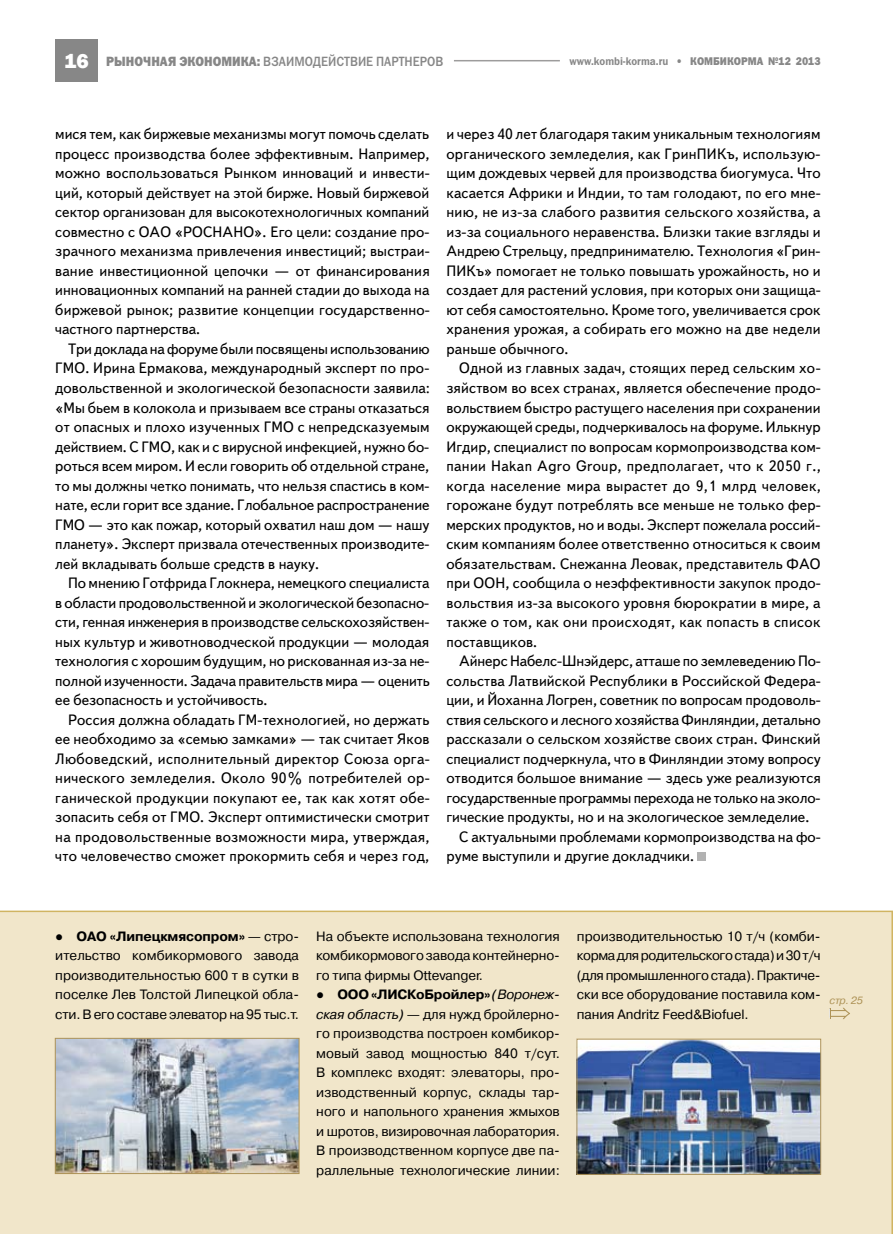
<style>
.page{position:relative;width:893px;height:1234px;background:#fff}
.page>*{position:absolute;margin:0;border:0;box-sizing:border-box;transform-origin:0 0}
.t1{font:15px/19.5px "Text Book C";color:#000;text-align:justify}
.t2{font:13.5px/19.5px "Pragmatica C";letter-spacing:-.01em;color:#000;text-align:justify}
.t3{font:13.5px "Franklin Gothic Medium C";color:#878787;scale:.9 1}
.t4{font:11.25px "Franklin Gothic Demi C";color:#878787;scale:.9 1}
.t5{font:italic 10.5px "Pragmatica C";color:#ae9357}
.s1{font-family:"Franklin Gothic";font-weight:800;font-size:21px;color:#fff}
.s2{font-family:"Franklin Gothic Heavy C"}
.s3{font-family:"Franklin Gothic";font-weight:800;font-style:italic}
.s4{font-weight:700}
.s5{font-style:italic}
</style>
<div class="page">
<div style="left:55px;top:39px;width:43px;height:42px;background:#878787"></div>
<hr style="left:454px;top:60px;width:106px;height:1px;background:#9d9c9c">
<div style="left:0;top:910px;width:893px;height:323px;background:#f1e6ca"></div>
<div style="left:697px;top:852px;width:9px;height:9px;background:#b2b2b2"></div>
<img style="left:57px;top:1039px;width:240px;height:132px">
<div style="left:55px;top:1037px;width:244px;height:136px;border:1px solid #ae9357"></div>
<img style="left:579px;top:1040px;width:240px;height:132px">
<div style="left:577px;top:1038px;width:244px;height:136px;border:1px solid #ae9357"></div>
<svg style="left:829px;top:1007px;width:21px;height:11px"></svg>
<p class="t3" style="left:64px;top:54px;width:422px"><span class="s1">16</span> <span class="s2">РЫНОЧНАЯ ЭКОНОМИКА:</span> ВЗАИМОДЕЙСТВИЕ ПАРТНЕРОВ</p>
<p class="t4" style="left:569px;top:54px;width:281px">www.kombi-korma.ru <span class="s2">• КОМБИКОРМА №12 2013</span></p>
<p class="t1" style="left:55px;top:125px;width:376px">мися тем, как биржевые механизмы могут помочь сделать процесс производства более эффективным. Например, можно воспользоваться Рынком инноваций и инвести&shy;ций, который действует на этой бирже. Новый биржевой сектор организован для высокотехнологичных компаний совместно с ОАО «РОСНАНО». Его цели: создание про&shy;зрачного механизма привлечения инвестиций; выстраи&shy;вание инвестиционной цепочки — от финансирования инновационных компаний на ранней стадии до выхода на биржевой рынок; развитие концепции государственно&shy;частного партнерства.</p>
<p class="t1" style="left:55px;top:339px;width:376px;text-indent:13px">Три доклада на форуме были посвящены использованию ГМО. Ирина Ермакова, международный эксперт по про&shy;довольственной и экологической безопасности заявила: «Мы бьем в колокола и призываем все страны отказаться от опасных и плохо изученных ГМО с непредсказуемым действием. С ГМО, как и с вирусной инфекцией, нужно бо&shy;роться всем миром. И если говорить об отдельной стране, то мы должны четко понимать, что нельзя спастись в ком&shy;нате, если горит все здание. Глобальное распространение ГМО — это как пожар, который охватил наш дом — нашу планету». Эксперт призвала отечественных производите&shy;лей вкладывать больше средств в науку.</p>
<p class="t1" style="left:55px;top:573px;width:376px;text-indent:13px">По мнению Готфрида Глокнера, немецкого специалиста в области продовольственной и экологической безопасно&shy;сти, генная инженерия в производстве сельскохозяйствен&shy;ных культур и животноводческой продукции — молодая технология с хорошим будущим, но рискованная из-за не&shy;полной изученности. Задача правительств мира — оценить ее безопасность и устойчивость.</p>
<p class="t1" style="left:55px;top:710px;width:376px;text-indent:13px">Россия должна обладать ГМ-технологией, но держать ее необходимо за «семью замками» — так считает Яков Любоведский, исполнительный директор Союза орга&shy;нического земледелия. Около 90% потребителей ор&shy;ганической продукции покупают ее, так как хотят обе&shy;зопасить себя от ГМО. Эксперт оптимистически смотрит на продовольственные возможности мира, утверждая, что человечество сможет прокормить себя и через год,</p>
<p class="t1" style="left:446px;top:125px;width:376px">и через 40 лет благодаря таким уникальным технологиям органического земледелия, как ГринПИКъ, использую&shy;щим дождевых червей для производства биогумуса. Что касается Африки и Индии, то там голодают, по его мне&shy;нию, не из-за слабого развития сельского хозяйства, а из-за социального неравенства. Близки такие взгляды и Андрею Стрельцу, предпринимателю. Технология «Грин-ПИКъ» помогает не только повышать урожайность, но и создает для растений условия, при которых они защища&shy;ют себя самостоятельно. Кроме того, увеличивается срок хранения урожая, а собирать его можно на две недели раньше обычного.</p>
<p class="t1" style="left:446px;top:359px;width:376px;text-indent:13px">Одной из главных задач, стоящих перед сельским хо&shy;зяйством во всех странах, является обеспечение продо&shy;вольствием быстро растущего населения при сохранении окружающей среды, подчеркивалось на форуме. Илькнур Игдир, специалист по вопросам кормопроизводства ком&shy;пании Hakan Agro Group, предполагает, что к 2050 г., когда население мира вырастет до 9,1 млрд человек, горожане будут потреблять все меньше не только фер&shy;мерских продуктов, но и воды. Эксперт пожелала россий&shy;ским компаниям более ответственно относиться к своим обязательствам. Снежанна Леовак, представитель ФАО при ООН, сообщила о неэффективности закупок продо&shy;вольствия из-за высокого уровня бюрократии в мире, а также о том, как они происходят, как попасть в список поставщиков.</p>
<p class="t1" style="left:459px;top:651px;width:363px">Айнерс Набелс-Шнэйдерс, атташе по землеведению По-</p>
<p class="t1" style="left:446px;top:671px;width:376px">сольства Латвийской Республики в Российской Федера-</p>
<p class="t1" style="left:446px;top:690px;width:376px">ции, и Йоханна Логрен, советник по вопросам продоволь-</p>
<p class="t1" style="left:446px;top:710px;width:376px">ствия сельского и лесного хозяйства Финляндии, детально</p>
<p class="t1" style="left:446px;top:729px;width:376px">рассказали о сельском хозяйстве своих стран. Финский</p>
<p class="t1" style="left:446px;top:749px;width:376px">специалист подчеркнула, что в Финляндии этому вопросу</p>
<p class="t1" style="left:446px;top:768px;width:376px">отводится большое внимание — здесь уже реализуются</p>
<p class="t1" style="left:446px;top:788px;width:375px">государственные программы перехода не только на эколо-</p>
<p class="t1" style="left:446px;top:807px;width:364px">гические продукты, но и на экологическое земледелие.</p>
<p class="t1" style="left:459px;top:827px;width:363px">С актуальными проблемами кормопроизводства на фо-</p>
<p class="t1" style="left:446px;top:846px;width:249px">руме выступили и другие докладчики.</p>
<p class="t2" style="left:55px;top:926px;width:245px"><span class="s3">●</span> <span class="s4">ОАО «Липецкмясопром»</span> — стро&shy;ительство комбикормового завода производительностью 600 т в сутки в поселке Лев Толстой Липецкой обла&shy;сти. В его составе элеватор на 95 тыс.т.</p>
<p class="t2" style="left:316px;top:926px;width:245px">На объекте использована технология комбикормового завода контейнерно&shy;го типа фирмы Ottevanger.</p>
<p class="t2" style="left:316px;top:984px;width:245px"><span class="s3">●</span> <span class="s4">ООО «ЛИСКоБройлер»</span> <span class="s5">(Воронеж&shy;ская область)</span> — для нужд бройлерно&shy;го производства построен комбикор&shy;мовый завод мощностью 840 т/сут.<br>В комплекс входят: элеваторы, про&shy;изводственный корпус, склады тар&shy;ного и напольного хранения жмыхов и шротов, визировочная лаборатория.<br>В производственном корпусе две па&shy;раллельные технологические линии:</p>
<p class="t2" style="left:577px;top:926px;width:245px">производительностью 10 т/ч (комби&shy;кормадляродительскогостада)и30т/ч (дляпромышленного стада).Практиче&shy;ски все оборудование поставила ком&shy;пания Andritz Feed&amp;Biofuel.</p>
<p class="t5" style="left:829px;top:994px;width:35px">стр. 25</p>
</div>
